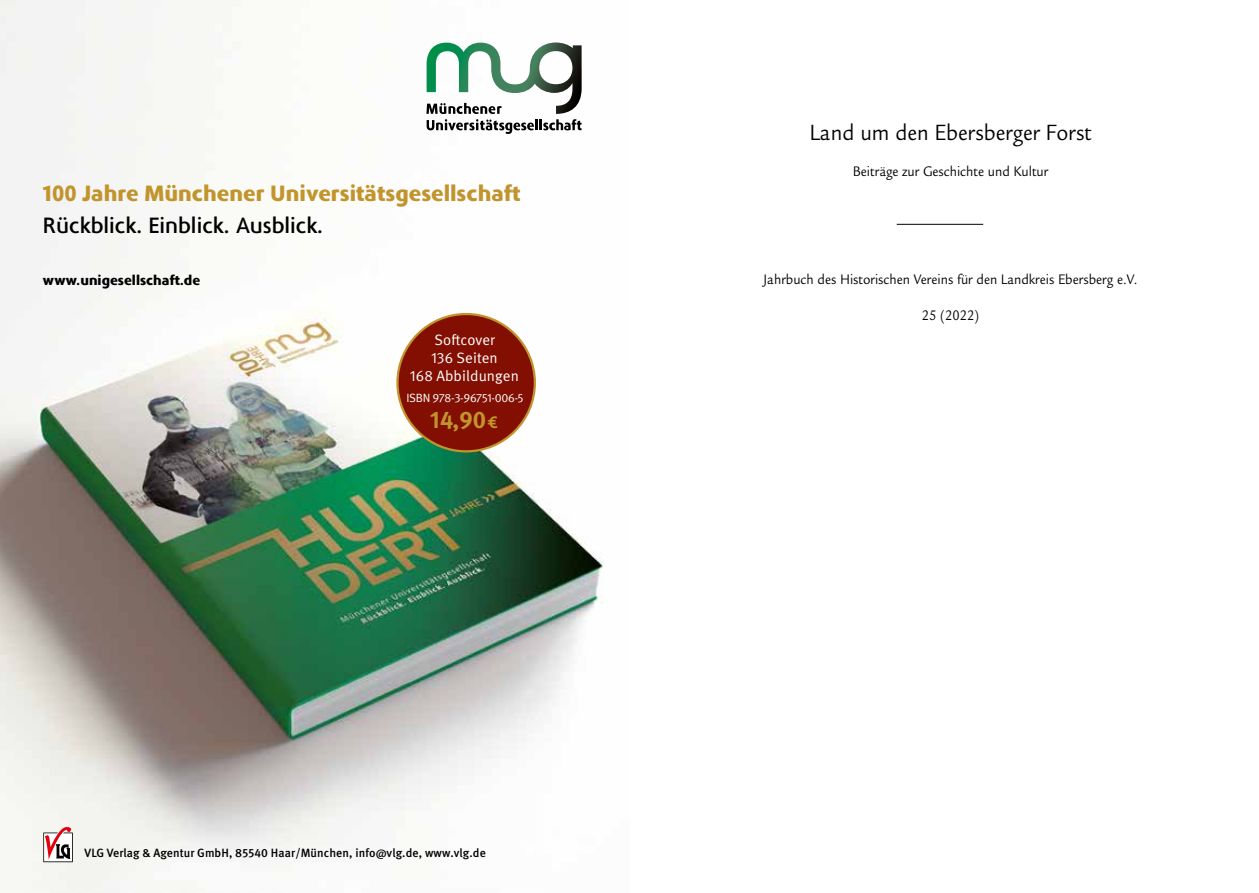
<style>
.page{position:relative;width:1259px;height:893px;background:#fff}
.page>*{position:absolute;margin:0;border:0;box-sizing:border-box;transform-origin:0 0}
.t1{font:24px "Legacy Sans Std";color:#000;scale:.9 1}
.t2{font:700 24px "DGUV Meta";color:#c2942d}
.t3{font:900 22.8px "Phoenica STD";color:#c2942d}
.t4{font:500 22.8px "Phoenica STD";color:#000}
.t5{font:15px "Legacy Sans Std";color:#000;scale:.9 1}
.t6{font:15px/18px "DGUV Meta";letter-spacing:.01em;color:#fff;text-align:center}
.t7{font:900 14.25px "Phoenica STD";color:#000}
.t8{font:500 12px "DGUV Meta";letter-spacing:.01em;color:#000}
.t9{font:12px "DGUV Meta";letter-spacing:-.03em;color:#fff}
.s1{font-size:16.5px}
</style>
<div class="page">
<hr style="left:896px;top:224px;width:87px;height:1px;background:#000">
<img style="left:0;top:0;width:604px;height:893px">
<hr style="left:220px;top:808px;width:358px;height:1px;background:#fff">
<svg style="left:43px;top:827px;width:30px;height:35px"></svg>
<div style="left:397px;top:314px;width:138px;height:137px;background:#820f01;border-radius:50%"></div>
<svg style="left:426px;top:43px;width:155px;height:91px"></svg>
<h2 class="t3" style="left:43px;top:181px;width:479px">100 Jahre Münchener Universitätsgesellschaft</h2>
<h2 class="t4" style="left:43px;top:213px;width:282px">Rückblick. Einblick. Ausblick.</h2>
<p class="t7" style="left:43px;top:272px;width:159px">www.unigesellschaft.de</p>
<p class="t6" style="left:410px;top:331px;width:110px">Softcover<br>136 Seiten<br>168 Abbildungen</p>
<p class="t9" style="left:406px;top:391px;width:119px">ISBN 978-3-96751-006-5</p>
<h1 class="t2" style="left:430px;top:406px;width:69px">14,90<span class="s1">€</span></h1>
<p class="t8" style="left:85px;top:846px;width:403px">VLG Verlag &amp; Agentur GmbH, 85540 Haar/München, info@vlg.de, www.vlg.de</p>
<h1 class="t1" style="left:809px;top:119px;width:315px">Land um den Ebersberger Forst</h1>
<p class="t5" style="left:853px;top:163px;width:219px">Beiträge zur Geschichte und Kultur</p>
<p class="t5" style="left:763px;top:271px;width:417px">Jahrbuch des Historischen Vereins für den Landkreis Ebersberg e.V.</p>
<p class="t5" style="left:922px;top:307px;width:65px">25 (2022)</p>
</div>
